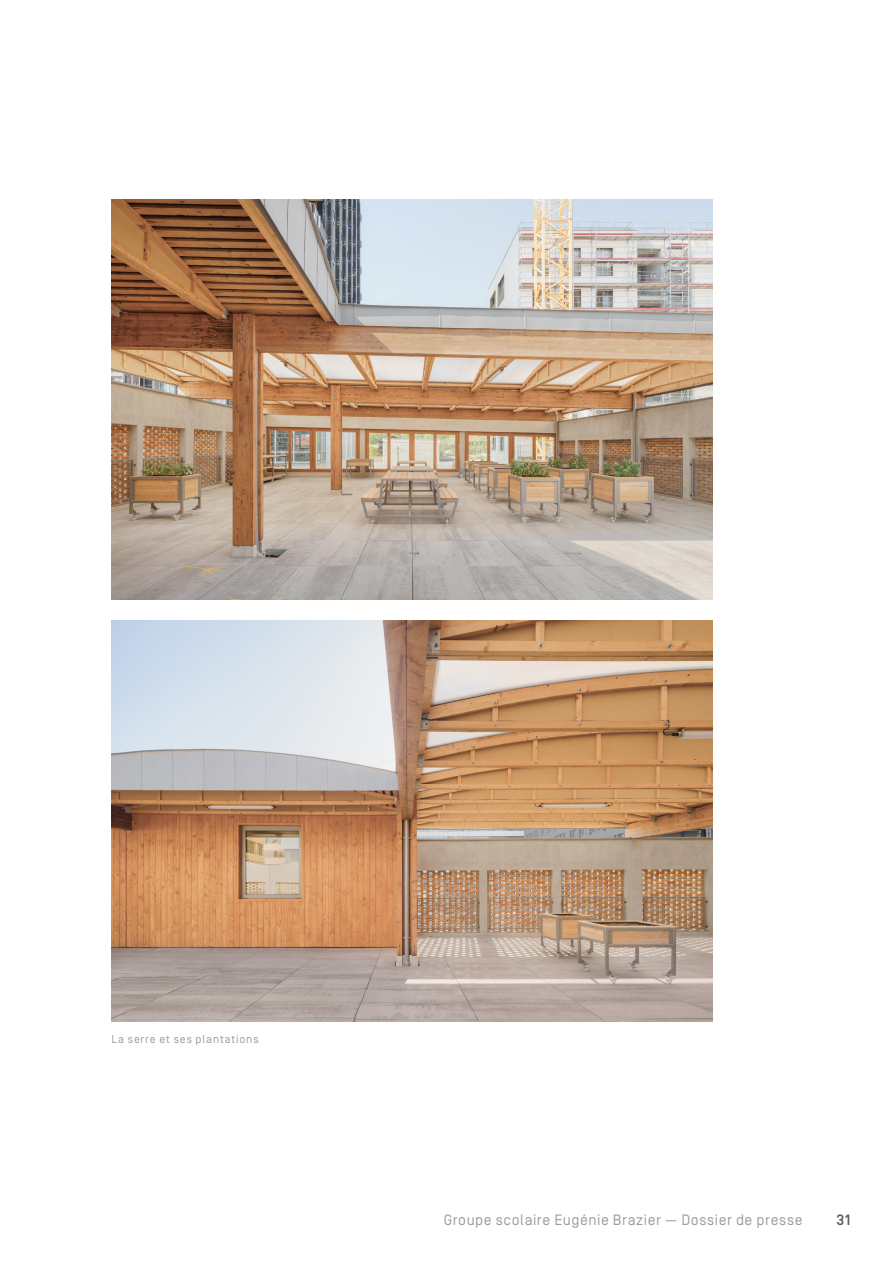
<style>
.page{position:relative;width:893px;height:1263px;background:#fff}
.page>*{position:absolute;margin:0;border:0;box-sizing:border-box;transform-origin:0 0}
.t1{font:15px "Simplon Norm";letter-spacing:.035em;color:#9d9d9c}
.t2{font:500 15px "Simplon Norm";color:#575756}
.t3{font:11.25px "Simplon Norm";letter-spacing:.08em;color:#9d9d9c}
</style>
<div class="page">
<img style="left:112px;top:199px;width:600px;height:401px">
<img style="left:112px;top:621px;width:600px;height:400px">
<p class="t3" style="left:112px;top:1033px;width:149px">La serre et ses plantations</p>
<p class="t1" style="left:444px;top:1212px;width:360px">Groupe scolaire Eugénie Brazier — Dossier de presse</p>
<p class="t2" style="left:837px;top:1212px;width:15px">31</p>
</div>
